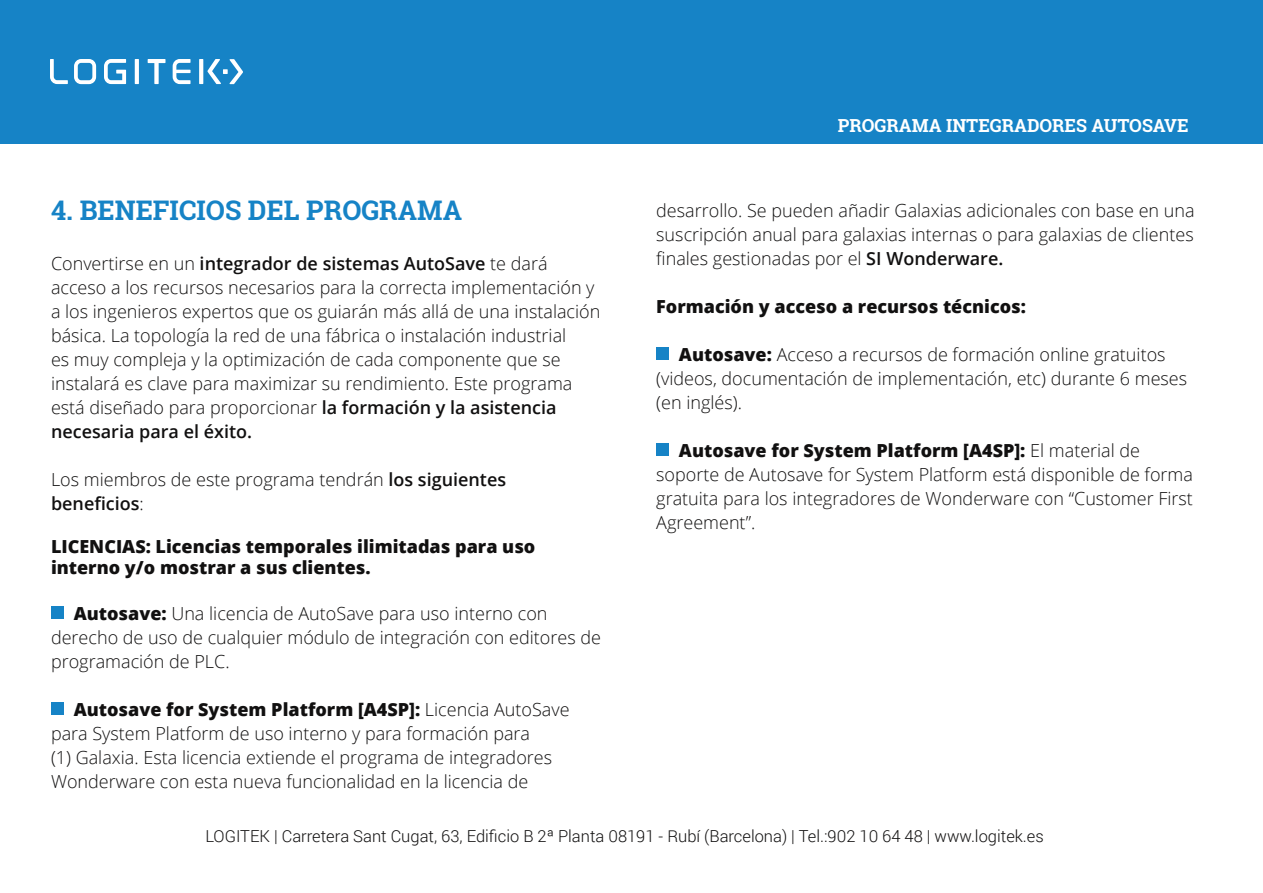
<style>
.page{position:relative;width:1263px;height:893px;background:#fff}
.page>*{position:absolute;margin:0;border:0;box-sizing:border-box;transform-origin:0 0}
.t1{font:700 27px "Roboto Slab";color:#1683c6}
.t2{font:300 18px/24px "Open Sans";color:#111010}
.t3{font:800 18px/21.6px "Open Sans";color:#111010}
.t4{font:700 18px "Roboto Slab";color:#fff}
.t5{font:300 16.5px "Roboto";color:#111010}
.s1{font-weight:600}
.s2{font-weight:800}
</style>
<div class="page">
<div style="left:51px;top:606px;width:12px;height:13px;background:#1683c6"></div>
<div style="left:51px;top:702px;width:12px;height:13px;background:#1683c6"></div>
<div style="left:656px;top:347px;width:12px;height:12px;background:#1683c6"></div>
<div style="left:656px;top:443px;width:12px;height:12px;background:#1683c6"></div>
<div style="left:0;top:0;width:1263px;height:143px;background:#1683c6"></div>
<svg style="left:173px;top:59px;width:18px;height:25px"></svg>
<svg style="left:135px;top:59px;width:4px;height:25px"></svg>
<svg style="left:148px;top:59px;width:17px;height:25px"></svg>
<svg style="left:74px;top:59px;width:22px;height:25px"></svg>
<svg style="left:104px;top:59px;width:22px;height:25px"></svg>
<svg style="left:50px;top:59px;width:18px;height:25px"></svg>
<svg style="left:199px;top:59px;width:44px;height:25px"></svg>
<h1 class="t1" style="left:51px;top:192px;width:412px">4. BENEFICIOS DEL PROGRAMA</h1>
<p class="t2" style="left:51px;top:251px;width:551px">Convertirse en un <span class="s1">integrador de sistemas AutoSave</span> te dará acceso a los recursos necesarios para la correcta implementación y a los ingenieros expertos que os guiarán más allá de una instalación básica. La topología la red de una fábrica o instalación industrial<br>es muy compleja y la optimización de cada componente que se instalará es clave para maximizar su rendimiento. Este programa está diseñado para proporcionar <span class="s1">la formación y la asistencia necesaria para el éxito.</span></p>
<p class="t2" style="left:51px;top:467px;width:457px">Los miembros de este programa tendrán <span class="s1">los siguientes beneficios</span>:</p>
<p class="t3" style="left:51px;top:535px;width:486px">LICENCIAS: Licencias temporales ilimitadas para uso interno y/o mostrar a sus clientes.</p>
<p class="t2" style="left:51px;top:601px;width:551px;text-indent:23px"><span class="s2">Autosave:</span> Una licencia de AutoSave para uso interno con derecho de uso de cualquier módulo de integración con editores de programación de PLC.</p>
<p class="t2" style="left:51px;top:697px;width:520px;text-indent:23px"><span class="s2">Autosave for System Platform [A4SP]:</span> Licencia AutoSave para System Platform de uso interno y para formación para<br>(1) Galaxia. Esta licencia extiende el programa de integradores Wonderware con esta nueva funcionalidad en la licencia de</p>
<p class="t4" style="left:838px;top:113px;width:352px">PROGRAMA INTEGRADORES AUTOSAVE</p>
<p class="t2" style="left:656px;top:198px;width:540px;text-align:justify">desarrollo. Se pueden añadir Galaxias adicionales con base en una suscripción anual para galaxias internas o para galaxias de clientes finales gestionadas por el <span class="s1">SI Wonderware.</span></p>
<p class="t3" style="left:656px;top:294px;width:371px">Formación y acceso a recursos técnicos:</p>
<p class="t2" style="left:656px;top:342px;width:532px;text-indent:23px"><span class="s2">Autosave:</span> Acceso a recursos de formación online gratuitos (videos, documentación de implementación, etc) durante 6 meses (en inglés).</p>
<p class="t2" style="left:656px;top:438px;width:538px;text-indent:23px"><span class="s2">Autosave for System Platform [A4SP]:</span> El material de soporte de Autosave for System Platform está disponible de forma gratuita para los integradores de Wonderware con “Customer First Agreement”.</p>
<p class="t5" style="left:205px;top:825px;width:840px">LOGITEK | Carretera Sant Cugat, 63, Edificio B 2ª Planta 08191 - Rubí (Barcelona) | Tel.:902 10 64 48 | www.logitek.es</p>
</div>
